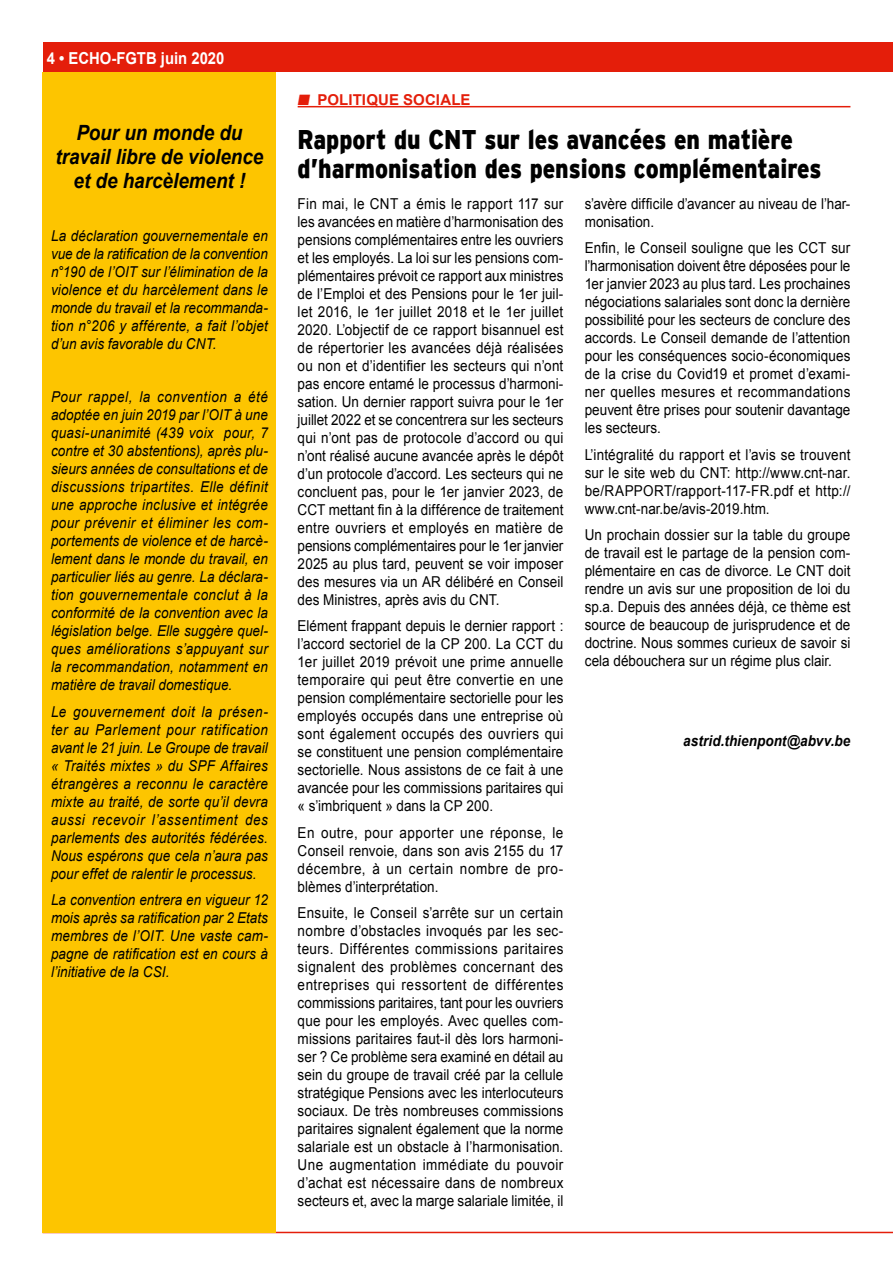
<style>
.page{position:relative;width:893px;height:1263px;background:#fff}
.page>*{position:absolute;margin:0;border:0;box-sizing:border-box;transform-origin:0 0}
.t1{font:900 27px/28.5px "Interstate";color:#000;scale:.85 1}
.t2{font:italic 700 21px/24px "Arial";letter-spacing:-.005em;color:#000;text-align:center;scale:.9 1}
.t3{font:700 16.5px "Arial";color:#fff;scale:.9 1}
.t4{font:15px/18px "Arial";letter-spacing:.005em;color:#000;text-align:justify;scale:.9 1}
.t5{font:italic 15px/18px "Arial";letter-spacing:.005em;color:#000;text-align:justify;scale:.9 1}
.t6{font:italic 700 15px "Arial";letter-spacing:.005em;color:#000;scale:.9 1}
.t7{font:700 15px "Arial";letter-spacing:.005em;color:#e41e0a}
</style>
<div class="page">
<div style="left:43px;top:43px;width:850px;height:29px;background:#e41e0a"></div>
<hr style="left:43px;top:1232px;width:850px;height:1px;background:#e41e0a">
<hr style="left:298px;top:106px;width:552px;height:1px;background:#e41e0a">
<div style="left:43px;top:72px;width:233px;height:1161px;background:#fdc500"></div>
<p class="t3" style="left:47px;top:47px;width:199px">4 • ECHO-FGTB juin 2020</p>
<h2 class="t2" style="left:56px;top:121px;width:232px">Pour un monde du travail libre de violence et de harcèlement !</h2>
<p class="t5" style="left:51px;top:227px;width:242px">La déclaration gouvernementale en vue de la ratification de la convention n°190 de l’OIT sur l’élimination de la violence et du harcèlement dans le monde du travail et la recommanda&shy;tion n°206 y afférente, a fait l’objet d’un avis favorable du CNT.</p>
<p class="t5" style="left:51px;top:388px;width:242px">Pour rappel, la convention a été adoptée en juin 2019 par l’OIT à une quasi-unanimité (439 voix pour, 7 contre et 30 abstentions), après plu&shy;sieurs années de consultations et de discussions tripartites. Elle définit une approche inclusive et intégrée pour prévenir et éliminer les com&shy;portements de violence et de harcè&shy;lement dans le monde du travail, en particulier liés au genre. La déclara&shy;tion gouvernementale conclut à la conformité de la convention avec la législation belge. Elle suggère quel&shy;ques améliorations s’appuyant sur la recommandation, notamment en matière de travail domestique.</p>
<p class="t5" style="left:51px;top:702px;width:242px">Le gouvernement doit la présen&shy;ter au Parlement pour ratification avant le 21 juin. Le Groupe de travail « Traités mixtes » du SPF Affaires étrangères a reconnu le caractère mixte au traité, de sorte qu’il devra aussi recevoir l’assentiment des parlements des autorités fédérées.<br>Nous espérons que cela n’aura pas pour effet de ralentir le processus.</p>
<p class="t5" style="left:51px;top:891px;width:242px">La convention entrera en vigueur 12 mois après sa ratification par 2 Etats membres de l’OIT. Une vaste cam&shy;pagne de ratification est en cours à l’initiative de la CSI.</p>
<p class="t7" style="left:298px;top:90px;width:174px">■ POLITIQUE SOCIALE</p>
<h1 class="t1" style="left:298px;top:125px;width:618px">Rapport du CNT sur les avancées en matière d’harmonisation des pensions complémentaires</h1>
<p class="t4" style="left:298px;top:195px;width:297px">Fin mai, le CNT a émis le rapport 117 sur les avancées en matière d’harmonisation des pensions complémentaires entre les ouvriers et les employés. La loi sur les pensions com&shy;plémentaires prévoit ce rapport aux ministres de l’Emploi et des Pensions pour le 1er juil&shy;let 2016, le 1er juillet 2018 et le 1er juillet 2020. L’objectif de ce rapport bisannuel est de répertorier les avancées déjà réalisées ou non et d’identifier les secteurs qui n’ont pas encore entamé le processus d’harmoni&shy;sation. Un dernier rapport suivra pour le 1er juillet 2022 et se concentrera sur les secteurs qui n’ont pas de protocole d’accord ou qui n’ont réalisé aucune avancée après le dépôt d’un protocole d’accord. Les secteurs qui ne concluent pas, pour le 1er janvier 2023, de CCT mettant fin à la différence de traitement entre ouvriers et employés en matière de pensions complémentaires pour le 1er janvier 2025 au plus tard, peuvent se voir imposer des mesures via un AR délibéré en Conseil des Ministres, après avis du CNT.</p>
<p class="t4" style="left:298px;top:617px;width:297px">Elément frappant depuis le dernier rapport : l’accord sectoriel de la CP 200. La CCT du 1er juillet 2019 prévoit une prime annuelle temporaire qui peut être convertie en une pension complémentaire sectorielle pour les employés occupés dans une entreprise où sont également occupés des ouvriers qui se constituent une pension complémentaire sectorielle. Nous assistons de ce fait à une avancée pour les commissions paritaires qui « s’imbriquent » dans la CP 200.</p>
<p class="t4" style="left:298px;top:824px;width:297px">En outre, pour apporter une réponse, le Conseil renvoie, dans son avis 2155 du 17 décembre, à un certain nombre de pro&shy;blèmes d’interprétation.</p>
<p class="t4" style="left:298px;top:904px;width:297px">Ensuite, le Conseil s’arrête sur un certain nombre d’obstacles invoqués par les sec&shy;teurs. Différentes commissions paritaires signalent des problèmes concernant des entreprises qui ressortent de différentes commissions paritaires, tant pour les ouvriers que pour les employés. Avec quelles com&shy;missions paritaires faut-il dès lors harmoni&shy;ser ? Ce problème sera examiné en détail au sein du groupe de travail créé par la cellule stratégique Pensions avec les interlocuteurs sociaux. De très nombreuses commissions paritaires signalent également que la norme salariale est un obstacle à l’harmonisation.<br>Une augmentation immédiate du pouvoir d’achat est nécessaire dans de nombreux secteurs et, avec la marge salariale limitée, il</p>
<p class="t4" style="left:585px;top:195px;width:297px">s’avère difficile d’avancer au niveau de l’har&shy;monisation.</p>
<p class="t4" style="left:585px;top:239px;width:297px">Enfin, le Conseil souligne que les CCT sur l’harmonisation doivent être déposées pour le 1er janvier 2023 au plus tard. Les prochaines négociations salariales sont donc la dernière possibilité pour les secteurs de conclure des accords. Le Conseil demande de l’attention pour les conséquences socio-économiques de la crise du Covid19 et promet d’exami&shy;ner quelles mesures et recommandations peuvent être prises pour soutenir davantage les secteurs.</p>
<p class="t4" style="left:585px;top:446px;width:297px">L’intégralité du rapport et l’avis se trouvent sur le site web du CNT: http://www.cnt-nar. be/RAPPORT/rapport-117-FR.pdf et http:// www.cnt-nar.be/avis-2019.htm.</p>
<p class="t4" style="left:585px;top:526px;width:297px">Un prochain dossier sur la table du groupe de travail est le partage de la pension com&shy;plémentaire en cas de divorce. Le CNT doit rendre un avis sur une proposition de loi du sp.a. Depuis des années déjà, ce thème est source de beaucoup de jurisprudence et de doctrine. Nous sommes curieux de savoir si cela débouchera sur un régime plus clair.</p>
<p class="t6" style="left:683px;top:731px;width:187px">astrid.thienpont@abvv.be</p>
</div>
